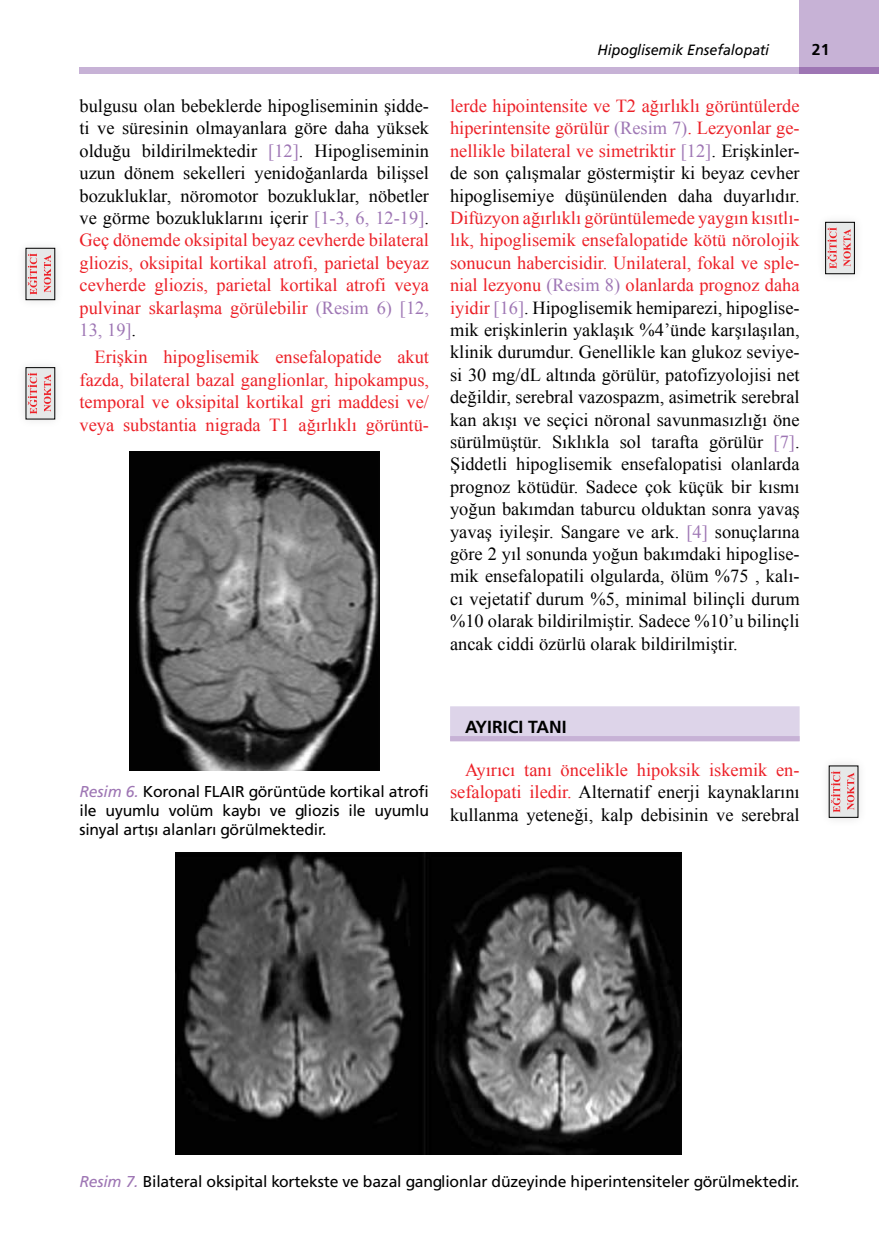
<style>
.page{position:relative;width:879px;height:1260px;background:#fff}
.page>*{position:absolute;margin:0;border:0;box-sizing:border-box;transform-origin:0 0}
.t1{font:18.38px/22.4px "Times New Roman";color:#000;text-align:justify}
.t2{font:18.38px/22.4px "Times New Roman";color:#ec2027;text-align:justify}
.t3{font:17.5px "Frutiger Bold Tr";color:#000}
.t4{font:15.75px/18.9px "Frutiger Normal Tr";letter-spacing:-.01em;color:#000;text-align:justify}
.t5{font:15.75px "Frutiger Bold Tr";color:#000}
.t6{font:14.88px "Frutiger Italic Tr";color:#000;scale:.96 1}
.s1{color:#9e76b4}
.s2{color:#ec2027}
.s3{color:#000}
.s4{font-family:"Frutiger Italic Tr";color:#9e76b4}
</style>
<div class="page">
<div style="left:79px;top:67px;width:720px;height:7px;background:#c7b2d6"></div>
<div style="left:799px;top:0;width:79px;height:74px;background:#c7b2d6"></div>
<div style="left:799px;top:67px;width:79px;height:7px;background:#9e76b4"></div>
<div style="left:450px;top:706px;width:349px;height:35px;background:#ddd4e9"></div>
<div style="left:450px;top:736px;width:349px;height:5px;background:#c7b2d6"></div>
<img style="left:129px;top:452px;width:250px;height:318px">
<img style="left:175px;top:853px;width:506px;height:302px">
<div style="left:818px;top:756px;width:49px;height:71px;background:#000;opacity:.12"></div>
<svg style="left:830px;top:768px;width:25px;height:48px"></svg>
<svg style="left:830px;top:771px;width:9px;height:41px"></svg>
<svg style="left:846px;top:773px;width:7px;height:37px"></svg>
<div style="left:16px;top:238px;width:49px;height:72px;background:#000;opacity:.12"></div>
<div style="left:26px;top:248px;width:29px;height:52px;background:#e6e8e8"></div>
<svg style="left:28px;top:253px;width:9px;height:42px"></svg>
<svg style="left:44px;top:255px;width:7px;height:37px"></svg>
<div style="left:26px;top:248px;width:29px;height:52px;border:1px solid #000"></div>
<div style="left:16px;top:358px;width:49px;height:71px;background:#000;opacity:.12"></div>
<div style="left:26px;top:368px;width:29px;height:51px;background:#e6e8e8"></div>
<svg style="left:28px;top:373px;width:9px;height:41px"></svg>
<svg style="left:44px;top:374px;width:7px;height:38px"></svg>
<div style="left:815px;top:212px;width:48px;height:72px;background:#000;opacity:.12"></div>
<div style="left:825px;top:222px;width:28px;height:52px;background:#e6e8e8"></div>
<svg style="left:826px;top:227px;width:10px;height:42px"></svg>
<svg style="left:843px;top:229px;width:7px;height:37px"></svg>
<div style="left:824px;top:222px;width:30px;height:52px;border:1px solid #000"></div>
<p class="t1" style="left:79px;top:94px;width:351px">bulgusu olan bebeklerde hipogliseminin şidde&shy;ti ve süresinin olmayanlara göre daha yüksek olduğu bildirilmektedir <span class="s1">[12]</span>. Hipogliseminin uzun dönem sekelleri yenidoğanlarda bilişsel bozukluklar, nöromotor bozukluklar, nöbetler ve görme bozukluklarını içerir <span class="s1">[1-3, 6, 12-19]</span>.<br><span class="s2">Geç dönemde oksipital beyaz cevherde bilateral gliozis, oksipital kortikal atrofi, parietal beyaz cevherde gliozis, parietal kortikal atrofi veya pulvinar skarlaşma görülebilir</span> <span class="s1">(Resim 6) [12, 13, 19]</span>.</p>
<p class="t2" style="left:79px;top:346px;width:351px;text-indent:15px">Erişkin hipoglisemik ensefalopatide akut fazda, bilateral bazal ganglionlar, hipokampus, temporal ve oksipital kortikal gri maddesi ve/ veya substantia nigrada T1 ağırlıklı görüntü-</p>
<p class="t6" style="left:597px;top:41px;width:180px">Hipoglisemik Ensefalopati</p>
<p class="t5" style="left:811px;top:40px;width:19px">21</p>
<p class="t2" style="left:450px;top:94px;width:351px">lerde hipointensite ve T2 ağırlıklı görüntülerde hiperintensite görülür <span class="s1">(Resim 7)</span>. Lezyonlar ge&shy;nellikle bilateral ve simetriktir <span class="s1">[12]</span><span class="s3">. Erişkinler&shy;de son çalışmalar göstermiştir ki beyaz cevher hipoglisemiye düşünülenden daha duyarlıdır.</span></p>
<p class="t1" style="left:450px;top:206px;width:351px"><span class="s2">Difüzyon ağırlıklı görüntülemede yaygın kısıtlı&shy;lık, hipoglisemik ensefalopatide kötü nörolojik sonucun habercisidir. Unilateral, fokal ve sple&shy;nial lezyonu</span> <span class="s1">(Resim 8)</span> <span class="s2">olanlarda prognoz daha iyidir</span> <span class="s1">[16]</span>. Hipoglisemik hemiparezi, hipoglise&shy;mik erişkinlerin yaklaşık %4’ünde karşılaşılan, klinik durumdur. Genellikle kan glukoz seviye&shy;si 30 mg/dL altında görülür, patofizyolojisi net değildir, serebral vazospazm, asimetrik serebral kan akışı ve seçici nöronal savunmasızlığı öne sürülmüştür. Sıklıkla sol tarafta görülür <span class="s1">[7]</span>.<br>Şiddetli hipoglisemik ensefalopatisi olanlarda prognoz kötüdür. Sadece çok küçük bir kısmı yoğun bakımdan taburcu olduktan sonra yavaş yavaş iyileşir. Sangare ve ark. <span class="s1">[4]</span> sonuçlarına göre 2 yıl sonunda yoğun bakımdaki hipoglise&shy;mik ensefalopatili olgularda, ölüm %75 , kalı&shy;cı vejetatif durum %5, minimal bilinçli durum %10 olarak bildirilmiştir. Sadece %10’u bilinçli ancak ciddi özürlü olarak bildirilmiştir.</p>
<p class="t4" style="left:79px;top:782px;width:351px"><span class="s4">Resim 6.</span> Koronal FLAIR görüntüde kortikal atrofi ile uyumlu volüm kaybı ve gliozis ile uyumlu sinyal artışı alanları görülmektedir.</p>
<p class="t3" style="left:464px;top:717px;width:103px">AYIRICI TANI</p>
<p class="t1" style="left:450px;top:758px;width:351px;text-indent:15px"><span class="s2">Ayırıcı tanı öncelikle hipoksik iskemik en&shy;sefalopati iledir.</span> Alternatif enerji kaynaklarını kullanma yeteneği, kalp debisinin ve serebral</p>
<p class="t4" style="left:79px;top:1172px;width:721px"><span class="s4">Resim 7.</span> Bilateral oksipital kortekste ve bazal ganglionlar düzeyinde hiperintensiteler görülmektedir.</p>
</div>
